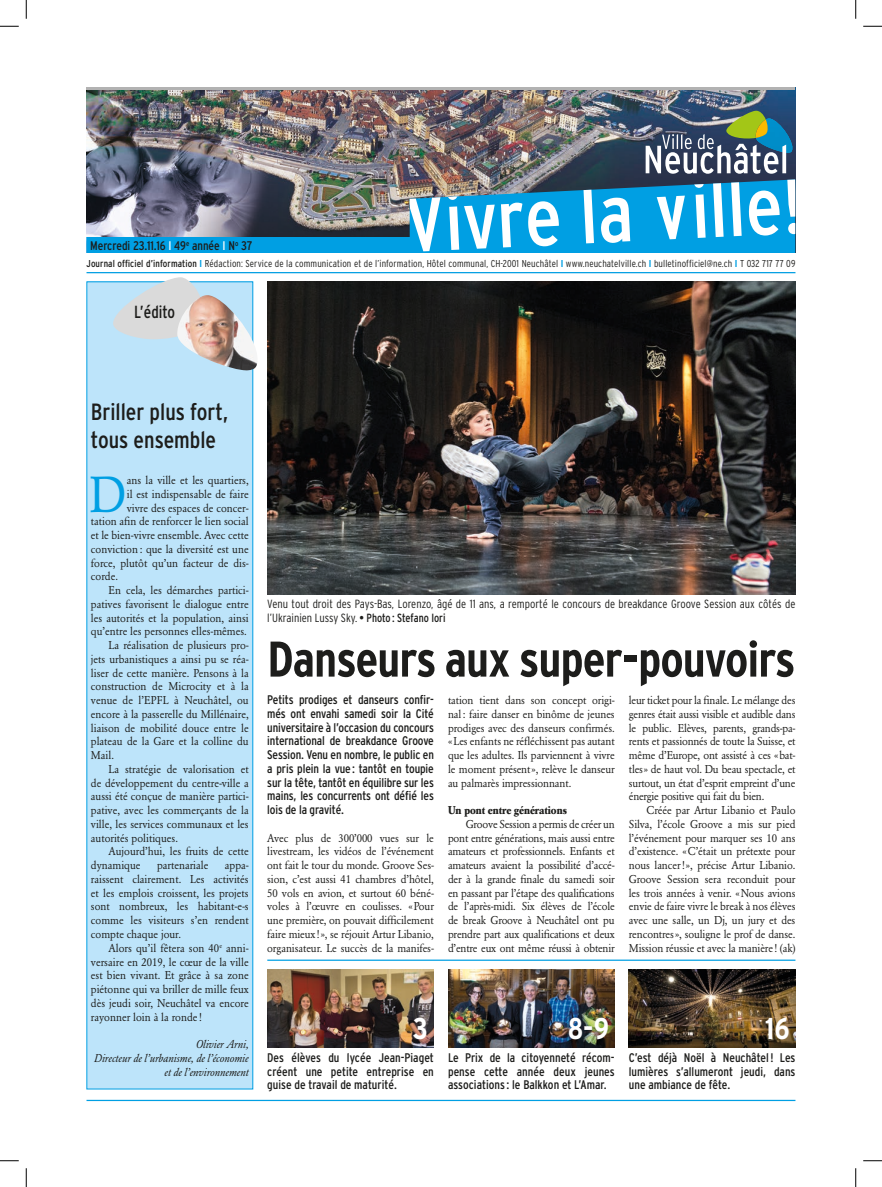
<style>
.page{position:relative;width:882px;height:1187px;background:#fff}
.page>*{position:absolute;margin:0;border:0;box-sizing:border-box;transform-origin:0 0}
.t1{font:700 condensed 50px "Interstate";letter-spacing:-.02em;color:#1d1d1b}
.t2{font:50px "Garamond BE";color:#009fe3;scale:.95 1}
.t3{font:700 condensed 30px "Interstate";color:#fff}
.t4{font:condensed 23.5px/28.2px "Interstate";color:#1d1d1b}
.t5{font:condensed 17.5px "Interstate";color:#1d1d1b;scale:.95 1}
.t6{font:condensed 12.5px/13.8px "Interstate";color:#1d1d1b;text-align:justify}
.t7{font:300 condensed 11.88px/13.8px "Interstate";color:#1d1d1b}
.t8{font:11.25px/13.8px "Garamond BE";color:#1d1d1b;text-align:justify;scale:.95 1}
.t9{font:italic 11.25px/13.8px "Garamond BE";color:#1d1d1b;text-align:right;scale:.95 1}
.t10{font:700 11.25px "Garamond BE";color:#1d1d1b;scale:.95 1}
.t11{font:300 condensed 10px "Interstate";letter-spacing:.01em;color:#1d1d1b}
.s1{color:#fff}
.s2{font-weight:400}
.s3{font-weight:700;color:#009fe3}
</style>
<div class="page">
<hr style="left:86px;top:1099px;width:709px;height:1px;background:#009fe3">
<img style="left:86px;top:89px;width:709px;height:90px">
<hr style="left:86px;top:87px;width:709px;height:2px;background:#b2b2b2">
<img style="left:86px;top:179px;width:709px;height:74px">
<svg style="left:406px;top:193px;width:35px;height:58px"></svg>
<svg style="left:447px;top:190px;width:48px;height:60px"></svg>
<svg style="left:501px;top:202px;width:21px;height:45px"></svg>
<svg style="left:528px;top:201px;width:31px;height:45px"></svg>
<svg style="left:583px;top:183px;width:11px;height:60px"></svg>
<svg style="left:601px;top:197px;width:29px;height:46px"></svg>
<svg style="left:645px;top:110px;width:150px;height:129px"></svg>
<hr style="left:86px;top:272px;width:709px;height:1px;background:#009fe3">
<div style="left:87px;top:282px;width:166px;height:806px;background:#bde4fa"></div>
<div style="left:86px;top:281px;width:167px;height:808px;border:1px solid #009fe3"></div>
<img style="left:267px;top:281px;width:528px;height:313px">
<img style="left:267px;top:969px;width:167px;height:78px">
<img style="left:448px;top:969px;width:166px;height:78px">
<img style="left:629px;top:969px;width:166px;height:78px">
<hr style="left:267px;top:959px;width:528px;height:1px;background:#009fe3">
<svg style="left:113px;top:277px;width:90px;height:62px"></svg>
<img style="left:177px;top:295px;width:80px;height:76px">
<svg style="left:0;top:25px;width:19px;height:2px"></svg>
<svg style="left:863px;top:25px;width:19px;height:2px"></svg>
<svg style="left:0;top:1160px;width:19px;height:1px"></svg>
<svg style="left:863px;top:1160px;width:19px;height:1px"></svg>
<svg style="left:25px;top:0;width:2px;height:19px"></svg>
<svg style="left:25px;top:1168px;width:2px;height:18px"></svg>
<svg style="left:855px;top:0;width:1px;height:19px"></svg>
<svg style="left:855px;top:1168px;width:1px;height:18px"></svg>
<p class="t6" style="left:90px;top:238px;width:164px">Mercredi 23.11.16 <span class="s1">I</span> 49<sup>e</sup> année <span class="s1">I</span> N<sup>o</sup> 37</p>
<p class="t11" style="left:86px;top:258px;width:710px"><span class="s2">Journal officiel d’information</span> <span class="s3">I</span> Rédaction: Service de la communication et de l’information, Hôtel communal, CH-2001 Neuchâtel <span class="s3">I</span> www.neuchatelville.ch <span class="s3">I</span> bulletinofficiel@ne.ch <span class="s3">I</span> T 032 717 77 09</p>
<h3 class="t5" style="left:134px;top:302px;width:45px">L’édito</h3>
<h3 class="t4" style="left:91px;top:397px;width:139px">Briller plus fort, tous ensemble</h3>
<h1 class="t2" style="left:89px;top:465px;width:41px">D</h1>
<p class="t8" style="left:127px;top:473px;width:130px">ans la ville et les quartiers,</p>
<p class="t8" style="left:127px;top:487px;width:130px">il est indispensable de faire</p>
<p class="t8" style="left:127px;top:501px;width:130px">vivre des espaces de concer-</p>
<p class="t8" style="left:91px;top:514px;width:168px">tation afin de renforcer le lien social</p>
<p class="t8" style="left:91px;top:528px;width:168px">et le bien-vivre ensemble. Avec cette</p>
<p class="t8" style="left:91px;top:542px;width:168px">conviction : que la diversité est une</p>
<p class="t8" style="left:91px;top:556px;width:168px">force, plutôt qu’un facteur de dis-</p>
<p class="t8" style="left:91px;top:569px;width:30px">corde.</p>
<p class="t8" style="left:109px;top:583px;width:149px">En cela, les démarches partici-</p>
<p class="t8" style="left:91px;top:597px;width:168px">patives favorisent le dialogue entre</p>
<p class="t8" style="left:91px;top:611px;width:168px">les autorités et la population, ainsi</p>
<p class="t8" style="left:91px;top:624px;width:166px">qu’entre les personnes elles-mêmes.</p>
<p class="t8" style="left:109px;top:638px;width:149px">La réalisation de plusieurs pro-</p>
<p class="t8" style="left:91px;top:652px;width:168px">jets urbanistiques a ainsi pu se réa-</p>
<p class="t8" style="left:91px;top:666px;width:168px">liser de cette manière. Pensons à la</p>
<p class="t8" style="left:91px;top:679px;width:168px">construction de Microcity et à la</p>
<p class="t8" style="left:91px;top:693px;width:168px">venue de l’EPFL à Neuchâtel, ou</p>
<p class="t8" style="left:91px;top:707px;width:168px">encore à la passerelle du Millénaire,</p>
<p class="t8" style="left:91px;top:721px;width:168px">liaison de mobilité douce entre le</p>
<p class="t8" style="left:91px;top:734px;width:168px">plateau de la Gare et la colline du</p>
<p class="t8" style="left:91px;top:748px;width:26px">Mail.</p>
<p class="t8" style="left:109px;top:762px;width:149px">La stratégie de valorisation et</p>
<p class="t8" style="left:91px;top:776px;width:168px">de développement du centre-ville a</p>
<p class="t8" style="left:91px;top:789px;width:168px">aussi été conçue de manière partici-</p>
<p class="t8" style="left:91px;top:803px;width:168px">pative, avec les commerçants de la</p>
<p class="t8" style="left:91px;top:817px;width:168px">ville, les services communaux et les</p>
<p class="t8" style="left:91px;top:831px;width:93px">autorités politiques.</p>
<p class="t8" style="left:109px;top:844px;width:149px">Aujourd’hui, les fruits de cette</p>
<p class="t8" style="left:91px;top:858px;width:54px">dynamique</p>
<p class="t8" style="left:157px;top:858px;width:56px">partenariale</p>
<p class="t8" style="left:91px;top:858px;width:168px;text-indent:134px">appa&shy;raissent clairement. Les activités et les emplois croissent, les projets sont nombreux, les habitant-e-s comme les visiteurs s’en rendent compte chaque jour.</p>
<p class="t8" style="left:91px;top:941px;width:168px;text-indent:18px">Alors qu’il fêtera son 40<sup>e</sup> anni&shy;versaire en 2019, le cœur de la ville est bien vivant. Et grâce à sa zone piétonne qui va briller de mille feux dès jeudi soir, Neuchâtel va encore rayonner loin à la ronde !</p>
<p class="t9" style="left:94px;top:1037px;width:164px">Olivier Arni,<br>Directeur de l’urbanisme, de l’économie et de l’environnement</p>
<p class="t7" style="left:267px;top:596px;width:529px">Venu tout droit des Pays-Bas, Lorenzo, âgé de 11 ans, a remporté le concours de breakdance Groove Session aux côtés de l’Ukrainien Lussy Sky. <span class="s2">• Photo : Stefano Iori</span></p>
<h1 class="t1" style="left:267px;top:631px;width:529px">Danseurs aux super-pouvoirs</h1>
<p class="t6" style="left:267px;top:692px;width:168px">Petits prodiges et danseurs confir&shy;més ont envahi samedi soir la Cité universitaire à l’occasion du concours international de breakdance Groove Session. Venu en nombre, le public en a pris plein la vue: tantôt en toupie sur la tête, tantôt en équilibre sur les mains, les concurrents ont défié les lois de la gravité.</p>
<p class="t8" style="left:267px;top:831px;width:177px">Avec plus de 300’000 vues sur le livestream, les vidéos de l’événement ont fait le tour du monde. Groove Ses&shy;sion, c’est aussi 41 chambres d’hôtel, 50 vols en avion, et surtout 60 béné&shy;voles à l’œuvre en coulisses. «Pour une première, on pouvait difficilement faire mieux ! », se réjouit Artur Libanio, organisateur. Le succès de la manifes-</p>
<p class="t8" style="left:629px;top:693px;width:177px">leur ticket pour la finale. Le mélange des genres était aussi visible et audible dans le public. Elèves, parents, grands-pa&shy;rents et passionnés de toute la Suisse, et même d’Europe, ont assisté à ces «bat&shy;tles» de haut vol. Du beau spectacle, et surtout, un état d’esprit empreint d’une énergie positive qui fait du bien.</p>
<p class="t8" style="left:629px;top:803px;width:177px;text-indent:18px">Créée par Artur Libanio et Paulo Silva, l’école Groove a mis sur pied l’événement pour marquer ses 10 ans d’existence. «C’était un prétexte pour nous lancer ! », précise Artur Libanio.<br>Groove Session sera reconduit pour les trois années à venir. «Nous avions envie de faire vivre le break à nos élèves avec une salle, un Dj, un jury et des rencontres», souligne le prof de danse.<br>Mission réussie et avec la manière! (ak)</p>
<p class="t8" style="left:448px;top:693px;width:177px">tation tient dans son concept origi&shy;nal: faire danser en binôme de jeunes prodiges avec des danseurs confirmés. « Les enfants ne réfléchissent pas autant que les adultes. Ils parviennent à vivre le moment présent», relève le danseur au palmarès impressionnant.</p>
<p class="t10" style="left:448px;top:803px;width:127px">Un pont entre générations</p>
<p class="t8" style="left:448px;top:817px;width:177px;text-indent:18px">Groove Session a permis de créer un pont entre générations, mais aussi entre amateurs et professionnels. Enfants et amateurs avaient la possibilité d’accé&shy;der à la grande finale du samedi soir en passant par l’étape des qualifications de l’après-midi. Six élèves de l’école de break Groove à Neuchâtel ont pu prendre part aux qualifications et deux d’entre eux ont même réussi à obtenir</p>
<h2 class="t3" style="left:413px;top:1011px;width:17px">3</h2>
<h2 class="t3" style="left:568px;top:1011px;width:43px">8-9</h2>
<h2 class="t3" style="left:765px;top:1011px;width:26px">16</h2>
<p class="t6" style="left:267px;top:1050px;width:168px">Des élèves du lycée Jean-Piaget créent une petite entreprise en guise de travail de maturité.</p>
<p class="t6" style="left:448px;top:1050px;width:168px">Le Prix de la citoyenneté récom&shy;pense cette année deux jeunes associations : le Balkkon et L’Amar.</p>
<p class="t6" style="left:629px;top:1050px;width:168px">C’est déjà Noël à Neuchâtel ! Les lumières s’allumeront jeudi, dans une ambiance de fête.</p>
</div>
